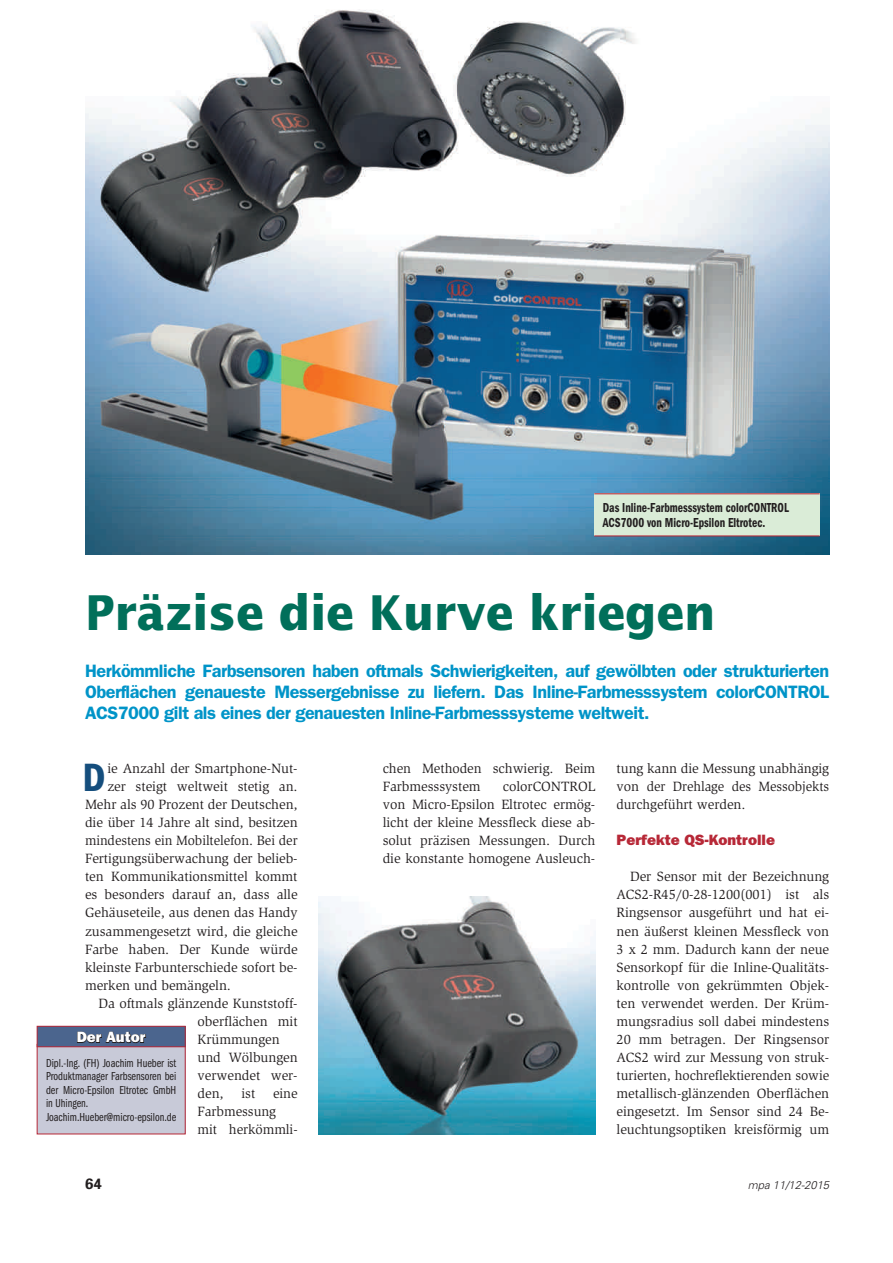
<style>
.page{position:relative;width:893px;height:1263px;background:#fff}
.page>*{position:absolute;margin:0;border:0;box-sizing:border-box;transform-origin:0 0}
.t1{font:700 48px "Lucida Sans";letter-spacing:-.01em;color:#016f5a;scale:.95 1}
.t2{font:600 condensed 40.95px "Franklin Gothic";color:#154e7d}
.t3{font:600 18px/21px "Franklin Gothic";letter-spacing:-.025em;color:#0094c8;text-align:justify}
.t4{font:800 15px "Franklin Gothic";color:#b72837}
.t5{font:800 15px "Franklin Gothic";color:#fff}
.t6{font:700 15px "Univers";color:#231f20}
.t7{font:13.8px/18px "Slimbach";letter-spacing:-.005em;color:#231f20;text-align:justify}
.t8{font:600 condensed 13.5px/15px "Franklin Gothic";color:#231f20;scale:.85 1}
.t9{font:12px/13.5px "Franklin Gothic Book Cmpr";color:#231f20}
.t10{font:italic 300 11.25px "Univers";color:#231f20}
</style>
<div class="page">
<img style="left:85px;top:10px;width:744px;height:544px">
<div style="left:594px;top:494px;width:226px;height:42px;background:#daecd7"></div>
<hr style="left:594px;top:493px;width:226px;height:1px;background:#b72837">
<hr style="left:594px;top:535px;width:226px;height:1px;background:#b72837">
<div style="left:37px;top:1044px;width:148px;height:90px;background:#c8cad8"></div>
<div style="left:37px;top:1044px;width:149px;height:90px;border:1px solid #b72837"></div>
<div style="left:37px;top:1026px;width:148px;height:21px;background:#4b658e"></div>
<svg style="left:77px;top:1031px;width:69px;height:12px"></svg>
<div style="left:37px;top:1026px;width:149px;height:21px;border:1px solid #b72837"></div>
<img style="left:319px;top:897px;width:276px;height:237px">
<p class="t8" style="left:603px;top:500px;width:220px">Das Inline-Farbmesssystem colorCONTROL<br>ACS7000 von Micro-Epsilon Eltrotec.</p>
<h1 class="t1" style="left:85px;top:586px;width:665px">Präzise die Kurve kriegen</h1>
<p class="t3" style="left:85px;top:660px;width:746px">Herkömmliche Farbsensoren haben oftmals Schwierigkeiten, auf gewölbten oder strukturierten Oberflächen genaueste Messergebnisse zu liefern. Das Inline-Farbmesssystem colorCONTROL ACS7000 gilt als eines der genauesten Inline-Farbmesssysteme weltweit.</p>
<h2 class="t2" style="left:82px;top:754px;width:24px">D</h2>
<p class="t7" style="left:107px;top:759px;width:192px">ie Anzahl der Smartphone-Nut-</p>
<p class="t7" style="left:107px;top:777px;width:192px">zer steigt weltweit stetig an.</p>
<p class="t7" style="left:85px;top:795px;width:214px">Mehr als 90 Prozent der Deutschen,</p>
<p class="t7" style="left:85px;top:813px;width:214px">die über 14 Jahre alt sind, besitzen</p>
<p class="t7" style="left:85px;top:832px;width:214px">mindestens ein Mobiltelefon. Bei der</p>
<p class="t7" style="left:85px;top:850px;width:214px">Fertigungsüberwachung der belieb-</p>
<p class="t7" style="left:85px;top:868px;width:214px">ten Kommunikationsmittel kommt</p>
<p class="t7" style="left:85px;top:886px;width:214px">es besonders darauf an, dass alle</p>
<p class="t7" style="left:85px;top:904px;width:214px">Gehäuseteile, aus denen das Handy</p>
<p class="t7" style="left:85px;top:922px;width:214px">zusammengesetzt wird, die gleiche</p>
<p class="t7" style="left:85px;top:940px;width:214px">Farbe haben. Der Kunde würde</p>
<p class="t7" style="left:85px;top:958px;width:214px">kleinste Farbunterschiede sofort be-</p>
<p class="t7" style="left:85px;top:976px;width:147px">merken und bemängeln.</p>
<p class="t7" style="left:99px;top:994px;width:199px">Da oftmals glänzende Kunststoff-</p>
<p class="t7" style="left:198px;top:1012px;width:102px">oberflächen mit</p>
<p class="t7" style="left:198px;top:1030px;width:84px">Krümmungen</p>
<p class="t7" style="left:198px;top:1048px;width:102px">und Wölbungen</p>
<p class="t7" style="left:198px;top:1066px;width:102px">verwendet wer-</p>
<p class="t7" style="left:198px;top:1085px;width:28px">den,</p>
<p class="t7" style="left:242px;top:1085px;width:15px">ist</p>
<p class="t5" style="left:77px;top:1028px;width:70px">Der Autor</p>
<p class="t9" style="left:46px;top:1056px;width:132px">Dipl.-Ing. (FH) Joachim Hueber ist<br>Produktmanager Farbsensoren bei der Micro-Epsilon Eltrotec GmbH in Uhingen.<br>Joachim.Hueber@micro-epsilon.de</p>
<p class="t7" style="left:198px;top:1085px;width:102px;text-align:left;text-indent:75px">eine<br>Farbmessung mit herkömmli-</p>
<p class="t7" style="left:383px;top:759px;width:214px">chen Methoden schwierig. Beim<br>Farbmesssystem</p>
<p class="t7" style="left:383px;top:777px;width:214px;text-indent:120px">colorCONTROL von Micro-Epsilon Eltrotec ermög&shy;licht der kleine Messfleck diese ab&shy;solut präzisen Messungen. Durch die konstante homogene Ausleuch-</p>
<p class="t7" style="left:617px;top:759px;width:214px">tung kann die Messung unabhängig von der Drehlage des Messobjekts durchgeführt werden.</p>
<p class="t4" style="left:617px;top:831px;width:160px">Perfekte QS-Kontrolle</p>
<p class="t7" style="left:617px;top:868px;width:214px;text-indent:14px">Der Sensor mit der Bezeichnung ACS2-R45/0-28-1200(001) ist als Ringsensor ausgeführt und hat ei&shy;nen äußerst kleinen Messfleck von 3 x 2 mm. Dadurch kann der neue Sensorkopf für die Inline-Qualitäts&shy;kontrolle von gekrümmten Objek&shy;ten verwendet werden. Der Krüm&shy;mungsradius soll dabei mindestens 20 mm betragen. Der Ringsensor ACS2 wird zur Messung von struk&shy;turierten, hochreflektierenden sowie metallisch-glänzenden Oberflächen eingesetzt. Im Sensor sind 24 Be&shy;leuchtungsoptiken kreisförmig um</p>
<p class="t6" style="left:85px;top:1173px;width:18px">64</p>
<p class="t10" style="left:748px;top:1178px;width:83px">mpa 11/12-2015</p>
</div>
